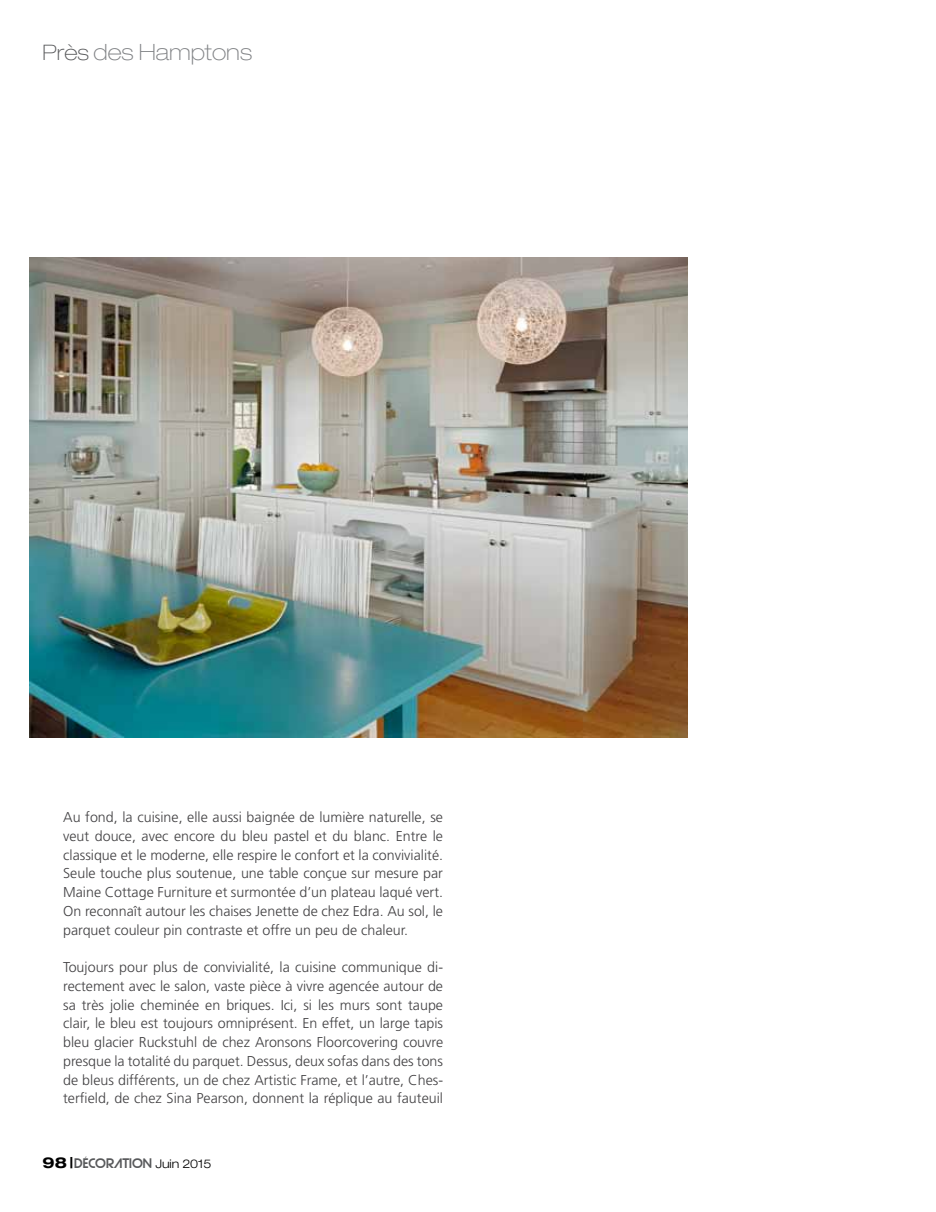
<style>
.page{position:relative;width:936px;height:1212px;background:#fff}
.page>*{position:absolute;margin:0;border:0;box-sizing:border-box;transform-origin:0 0}
.t1{font:100 expanded 22.5px "Helvetica Neue";color:#808285}
.t2{font:300 14.25px/18.8px "Frutiger";color:#414042;text-align:justify}
.t3{font:13.5px "Strasua";color:#58595b}
.s1{font-size:21.3px;color:#58595b}
.s2{font-family:"Helvetica Neue";font-weight:700;font-stretch:expanded;font-size:15px;color:#000}
.s3{font-family:"Helvetica Neue";font-weight:300;font-stretch:expanded;font-size:12px;color:#000}
</style>
<div class="page">
<img style="left:30px;top:257px;width:657px;height:481px">
<h1 class="t1" style="left:43px;top:39px;width:211px"><span class="s1">Près</span> des Hamptons</h1>
<p class="t2" style="left:63px;top:808px;width:381px">Au fond, la cuisine, elle aussi baignée de lumière naturelle, se veut douce, avec encore du bleu pastel et du blanc. Entre le classique et le moderne, elle respire le confort et la convivialité.<br>Seule touche plus soutenue, une table conçue sur mesure par Maine Cottage Furniture et surmontée d’un plateau laqué vert.<br>On reconnaît autour les chaises Jenette de chez Edra. Au sol, le parquet couleur pin contraste et offre un peu de chaleur.</p>
<p class="t2" style="left:63px;top:958px;width:381px">Toujours pour plus de convivialité, la cuisine communique di&shy;rectement avec le salon, vaste pièce à vivre agencée autour de sa très jolie cheminée en briques. Ici, si les murs sont taupe clair, le bleu est toujours omniprésent. En effet, un large tapis bleu glacier Ruckstuhl de chez Aronsons Floorcovering couvre presque la totalité du parquet. Dessus, deux sofas dans des tons de bleus différents, un de chez Artistic Frame, et l’autre, Ches&shy;terfield, de chez Sina Pearson, donnent la réplique au fauteuil</p>
<p class="t3" style="left:42px;top:1156px;width:170px"><span class="s2">98 |</span>DéCORATION <span class="s3">Juin 2015</span></p>
</div>
